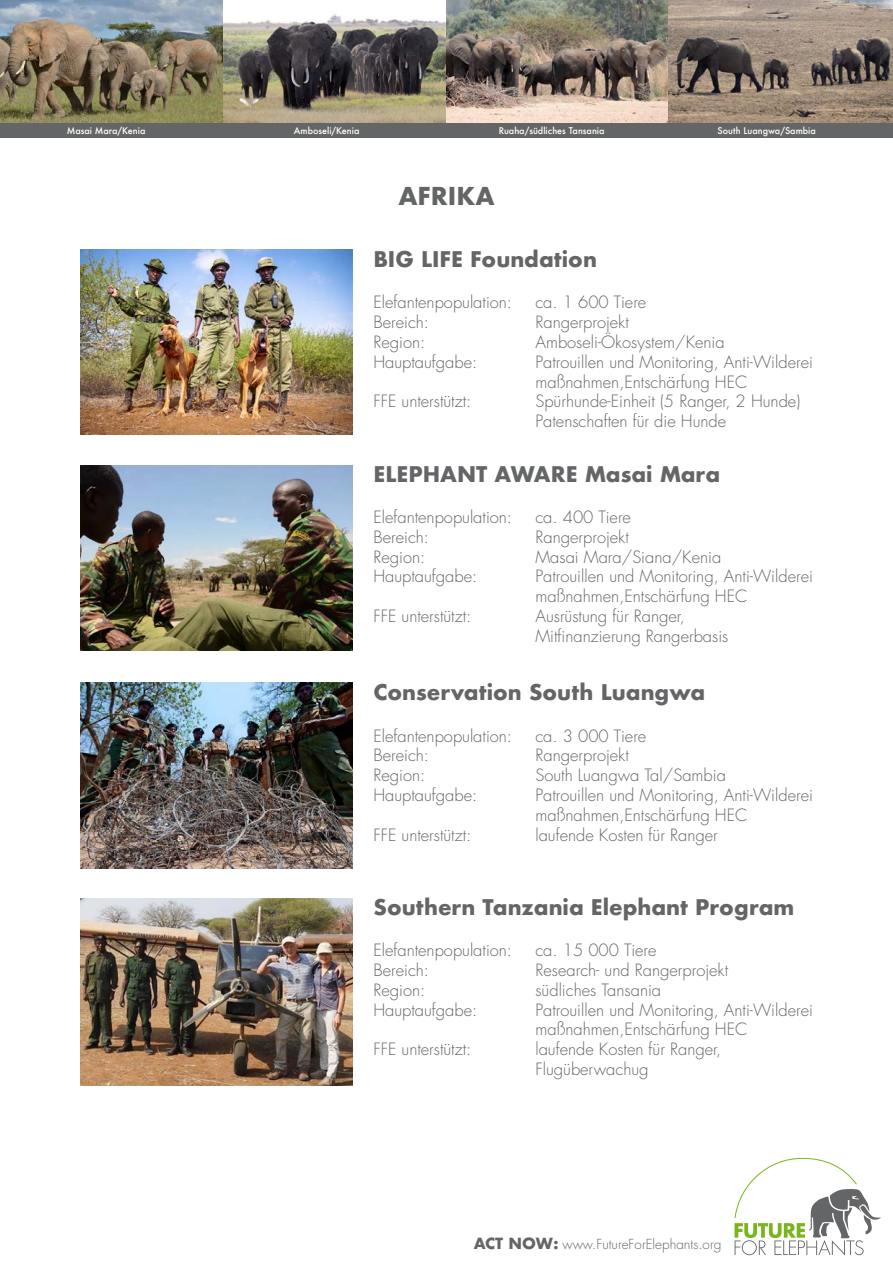
<style>
.page{position:relative;width:893px;height:1263px;background:#fff}
.page>*{position:absolute;margin:0;border:0;box-sizing:border-box;transform-origin:0 0}
.t1{font:700 24px "Futura";color:#646567}
.t2{font:700 21px "Futura";color:#646567}
.t3{font:300 16.5px/19.8px "Futura LT";color:#646567}
.t4{font:300 13.5px "Futura LT";color:#646567}
.t5{font:500 9px "Futura";color:#fff}
.s1{font-family:"Futura";font-weight:700;font-size:15px}
</style>
<div class="page">
<svg style="left:734px;top:1157px;width:147px;height:99px"></svg>
<img style="left:81px;top:250px;width:272px;height:185px">
<img style="left:81px;top:683px;width:272px;height:185px">
<img style="left:81px;top:465px;width:272px;height:186px">
<img style="left:81px;top:898px;width:272px;height:187px">
<img style="left:0;top:0;width:893px;height:124px">
<div style="left:0;top:124px;width:893px;height:14px;background:#646567"></div>
<p class="t5" style="left:67px;top:125px;width:80px">Masai Mara/Kenia</p>
<p class="t5" style="left:294px;top:125px;width:67px">Amboseli/Kenia</p>
<p class="t5" style="left:499px;top:125px;width:107px">Ruaha/südliches Tansania</p>
<p class="t5" style="left:718px;top:125px;width:100px">South Luangwa/Sambia</p>
<p class="t1" style="left:398px;top:179px;width:98px">AFRIKA</p>
<p class="t2" style="left:373px;top:244px;width:225px">BIG LIFE Foundation</p>
<p class="t3" style="left:373px;top:293px;width:140px">Elefantenpopulation:</p>
<p class="t3" style="left:535px;top:293px;width:112px">ca. 1 600 Tiere</p>
<p class="t3" style="left:373px;top:313px;width:57px">Bereich:</p>
<p class="t3" style="left:535px;top:313px;width:95px">Rangerprojekt</p>
<p class="t3" style="left:373px;top:333px;width:53px">Region:</p>
<p class="t3" style="left:535px;top:333px;width:191px">Amboseli-Ökosystem/Kenia</p>
<p class="t3" style="left:373px;top:352px;width:105px">Hauptaufgabe:</p>
<p class="t3" style="left:535px;top:352px;width:279px">Patrouillen und Monitoring, Anti-Wilderei maßnahmen,Entschärfung HEC</p>
<p class="t3" style="left:373px;top:392px;width:99px">FFE unterstützt:</p>
<p class="t3" style="left:535px;top:392px;width:266px">Spürhunde-Einheit (5 Ranger, 2 Hunde)</p>
<p class="t3" style="left:535px;top:412px;width:192px">Patenschaften für die Hunde</p>
<p class="t2" style="left:373px;top:458px;width:348px">ELEPHANT AWARE Masai Mara</p>
<p class="t3" style="left:373px;top:508px;width:140px">Elefantenpopulation:</p>
<p class="t3" style="left:535px;top:508px;width:97px">ca. 400 Tiere</p>
<p class="t3" style="left:373px;top:527px;width:57px">Bereich:</p>
<p class="t3" style="left:535px;top:527px;width:95px">Rangerprojekt</p>
<p class="t3" style="left:373px;top:547px;width:53px">Region:</p>
<p class="t3" style="left:535px;top:547px;width:187px">Masai Mara/Siana/Kenia</p>
<p class="t3" style="left:373px;top:567px;width:105px">Hauptaufgabe:</p>
<p class="t3" style="left:535px;top:567px;width:279px">Patrouillen und Monitoring, Anti-Wilderei maßnahmen,Entschärfung HEC</p>
<p class="t3" style="left:373px;top:607px;width:99px">FFE unterstützt:</p>
<p class="t3" style="left:535px;top:607px;width:151px">Ausrüstung für Ranger,</p>
<p class="t3" style="left:535px;top:626px;width:194px">Mitfinanzierung Rangerbasis</p>
<p class="t2" style="left:373px;top:677px;width:333px">Conservation South Luangwa</p>
<p class="t3" style="left:373px;top:726px;width:140px">Elefantenpopulation:</p>
<p class="t3" style="left:535px;top:726px;width:112px">ca. 3 000 Tiere</p>
<p class="t3" style="left:373px;top:746px;width:57px">Bereich:</p>
<p class="t3" style="left:535px;top:746px;width:95px">Rangerprojekt</p>
<p class="t3" style="left:373px;top:766px;width:53px">Region:</p>
<p class="t3" style="left:535px;top:766px;width:192px">South Luangwa Tal/Sambia</p>
<p class="t3" style="left:373px;top:785px;width:105px">Hauptaufgabe:</p>
<p class="t3" style="left:535px;top:785px;width:279px">Patrouillen und Monitoring, Anti-Wilderei maßnahmen,Entschärfung HEC</p>
<p class="t3" style="left:373px;top:825px;width:99px">FFE unterstützt:</p>
<p class="t3" style="left:535px;top:825px;width:184px">laufende Kosten für Ranger</p>
<p class="t2" style="left:373px;top:892px;width:423px">Southern Tanzania Elephant Program</p>
<p class="t3" style="left:373px;top:941px;width:140px">Elefantenpopulation:</p>
<p class="t3" style="left:535px;top:941px;width:123px">ca. 15 000 Tiere</p>
<p class="t3" style="left:373px;top:960px;width:57px">Bereich:</p>
<p class="t3" style="left:535px;top:960px;width:194px">Research- und Rangerprojekt</p>
<p class="t3" style="left:373px;top:980px;width:53px">Region:</p>
<p class="t3" style="left:535px;top:980px;width:127px">südliches Tansania</p>
<p class="t3" style="left:373px;top:1000px;width:105px">Hauptaufgabe:</p>
<p class="t3" style="left:535px;top:1000px;width:279px">Patrouillen und Monitoring, Anti-Wilderei maßnahmen,Entschärfung HEC</p>
<p class="t3" style="left:373px;top:1040px;width:99px">FFE unterstützt:</p>
<p class="t3" style="left:535px;top:1040px;width:187px">laufende Kosten für Ranger,</p>
<p class="t3" style="left:535px;top:1059px;width:115px">Flugüberwachug</p>
<p class="t4" style="left:474px;top:1236px;width:249px"><span class="s1">ACT NOW:</span> www.FutureForElephants.org</p>
</div>
